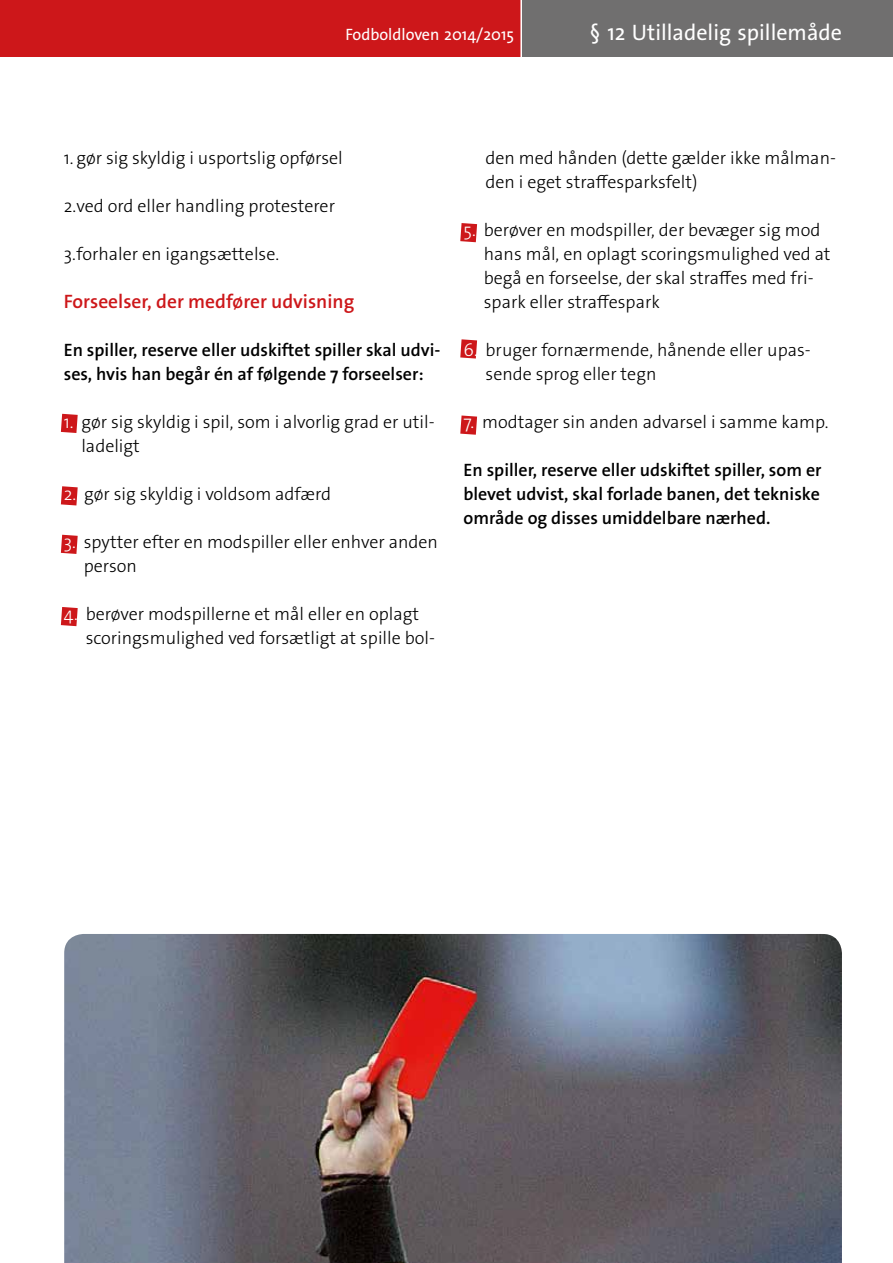
<style>
.page{position:relative;width:893px;height:1263px;background:#fff}
.page>*{position:absolute;margin:0;border:0;box-sizing:border-box;transform-origin:0 0}
.t1{font:22.5px "The Sans OT5 Plain";color:#fff}
.t2{font:600 19.5px "The Sans OT6";color:#cd171a}
.t3{font:300 18px/24px "The Sans OT3";color:#000}
.t4{font:600 18px/24px "The Sans OT6";color:#000}
.t5{font:16.5px "The Sans OT5 Plain";color:#fff}
.s1{color:#fff}
</style>
<div class="page">
<div style="left:0;top:0;width:893px;height:57px;background:#cd171a"></div>
<div style="left:522px;top:0;width:371px;height:57px;background:#706f6f"></div>
<hr style="left:520px;top:0;width:2px;height:57px;background:#fff">
<svg style="left:61px;top:414px;width:17px;height:19px"></svg>
<svg style="left:61px;top:486px;width:17px;height:19px"></svg>
<svg style="left:61px;top:535px;width:17px;height:19px"></svg>
<svg style="left:61px;top:607px;width:17px;height:19px"></svg>
<svg style="left:460px;top:223px;width:17px;height:19px"></svg>
<svg style="left:460px;top:339px;width:17px;height:20px"></svg>
<svg style="left:460px;top:415px;width:17px;height:20px"></svg>
<img style="left:64px;top:934px;width:778px;height:329px">
<p class="t5" style="left:345px;top:24px;width:170px">Fodboldloven 2014/2015</p>
<p class="t1" style="left:589px;top:18px;width:254px">§ 12 Utilladelig spillemåde</p>
<p class="t3" style="left:64px;top:146px;width:281px">1. gør sig skyldig i usportslig opførsel</p>
<p class="t3" style="left:64px;top:194px;width:273px">2.ved ord eller handling protesterer</p>
<p class="t3" style="left:64px;top:242px;width:217px">3.forhaler en igangsættelse.</p>
<p class="t2" style="left:64px;top:289px;width:292px">Forseelser, der medfører udvisning</p>
<p class="t4" style="left:64px;top:338px;width:378px">En spiller, reserve eller udskiftet spiller skal udvi&shy;ses, hvis han begår én af følgende 7 forseelser:</p>
<p class="t3" style="left:81px;top:410px;width:355px;text-indent:-18px"><span class="s1">1.</span> gør sig skyldig i spil, som i alvorlig grad er util&shy;ladeligt</p>
<p class="t3" style="left:64px;top:482px;width:269px"><span class="s1">2.</span> gør sig skyldig i voldsom adfærd</p>
<p class="t3" style="left:84px;top:530px;width:356px;text-indent:-20px"><span class="s1">3.</span> spytter efter en modspiller eller enhver anden person</p>
<p class="t3" style="left:86px;top:602px;width:351px;text-indent:-22px"><span class="s1">4.</span> berøver modspillerne et mål eller en oplagt scoringsmulighed ved forsætligt at spille bol-</p>
<p class="t3" style="left:485px;top:146px;width:352px">den med hånden (dette gælder ikke målman&shy;den i eget straffesparksfelt)</p>
<p class="t3" style="left:484px;top:218px;width:348px;text-indent:-20px"><span class="s1">5.</span> berøver en modspiller, der bevæger sig mod hans mål, en oplagt scoringsmulighed ved at begå en forseelse, der skal straffes med fri&shy;spark eller straffespark</p>
<p class="t3" style="left:486px;top:338px;width:327px;text-indent:-22px"><span class="s1">6.</span> bruger fornærmende, hånende eller upas&shy;sende sprog eller tegn</p>
<p class="t3" style="left:463px;top:410px;width:367px"><span class="s1">7.</span> modtager sin anden advarsel i samme kamp.</p>
<p class="t4" style="left:463px;top:458px;width:360px;text-align:justify">En spiller, reserve eller udskiftet spiller, som er blevet udvist, skal forlade banen, det tekniske område og disses umiddelbare nærhed.</p>
</div>
